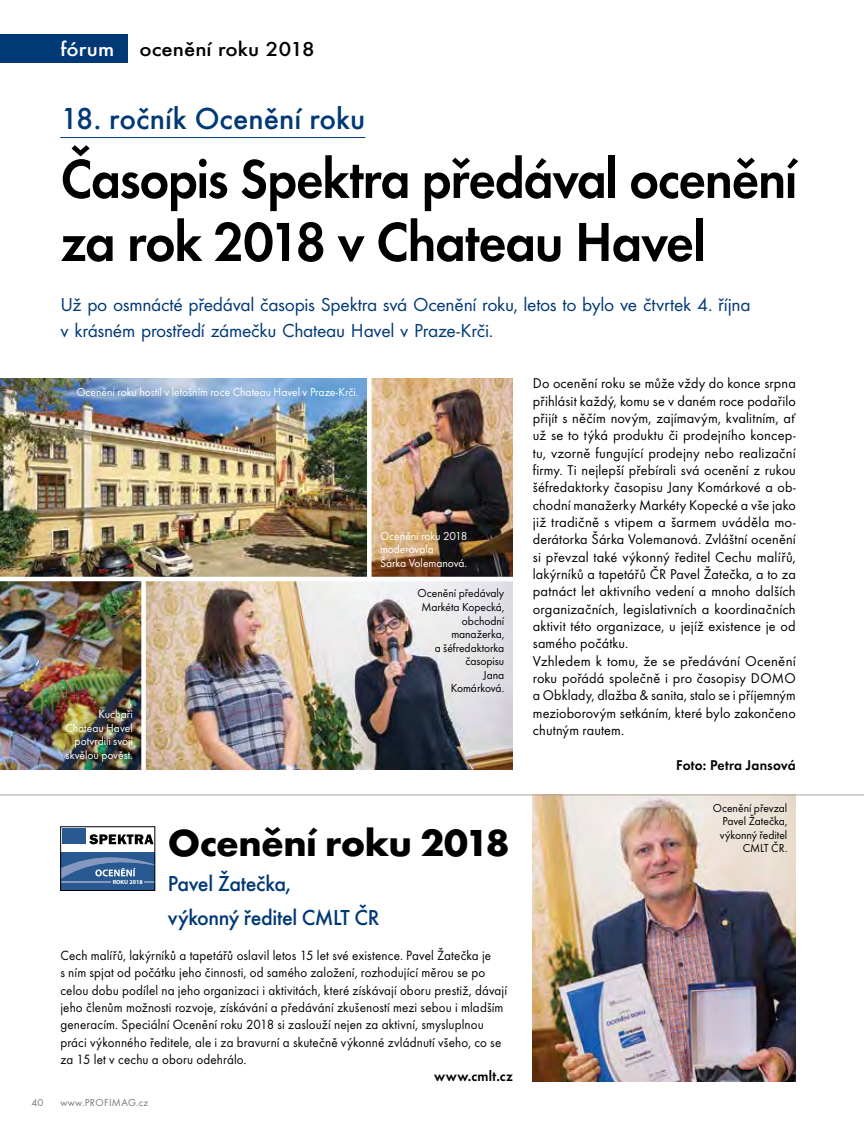
<style>
.page{position:relative;width:864px;height:1136px;background:#fff}
.page>*{position:absolute;margin:0;border:0;box-sizing:border-box;transform-origin:0 0}
.t1{font:600 57px/63px "Futura TOT";letter-spacing:-.025em;color:#000;scale:.93 1}
.t2{font:700 39px "Futura TOT";letter-spacing:-.015em;color:#000}
.t3{font:500 31.5px "Futura TOT";color:#003976}
.t4{font:500 22.5px/34.7px "Futura TOT";letter-spacing:-.02em;color:#003976}
.t5{font:500 21px "Futura TOT";color:#000;scale:1.1 1}
.t6{font:19.5px/25.5px "Futura TOT";letter-spacing:-.015em;color:#003976}
.t7{font:14.7px/17.2px "Futura TOT";letter-spacing:.01em;color:#000}
.t8{font:600 14.7px "Futura TOT";letter-spacing:.015em;color:#000;scale:.95 1}
.t9{font:13.95px/17.2px "Futura TOT";letter-spacing:.01em;color:#000;scale:.94 1}
.t10{font:12px/13.5px "Futura TOT";letter-spacing:-.005em;color:#fff}
.t11{font:12px/13.5px "Futura TOT";letter-spacing:-.005em;color:#000;text-align:right}
.t12{font:10.5px "Futura TOT";letter-spacing:.02em;color:#77787b}
.t13{font:700 6px "Myriad Pro";color:#fff}
.s1{color:#fff}
</style>
<div class="page">
<img style="left:532px;top:795px;width:263px;height:286px">
<div style="left:0;top:34px;width:128px;height:29px;background:#003976"></div>
<hr style="left:60px;top:137px;width:305px;height:1px;background:#003976">
<div style="left:61px;top:851px;width:94px;height:39px;background:#285990"></div>
<svg style="left:89px;top:834px;width:64px;height:10px"></svg>
<div style="left:62px;top:828px;width:24px;height:16px;background:#285990"></div>
<svg style="left:62px;top:857px;width:91px;height:26px"></svg>
<div style="left:60px;top:826px;width:95px;height:64px;border:1px solid #000"></div>
<hr style="left:0;top:794px;width:863px;height:1px;background:#aca39b">
<img style="left:0;top:378px;width:512px;height:391px">
<div style="left:0;top:576px;width:520px;height:5px;background:#fff"></div>
<hr style="left:367px;top:371px;width:4px;height:208px;background:#fff">
<div style="left:141px;top:579px;width:5px;height:200px;background:#fff"></div>
<h3 class="t5" style="left:60px;top:37px;width:233px"><span class="s1">fórum</span> ocenění roku 2018</h3>
<h3 class="t3" style="left:60px;top:100px;width:306px">18. ročník Ocenění roku</h3>
<h1 class="t1" style="left:60px;top:147px;width:793px">Časopis Spektra předával ocenění za rok 2018 v Chateau Havel</h1>
<h3 class="t6" style="left:60px;top:291px;width:691px">Už po osmnácté předával časopis Spektra svá Ocenění roku, letos to bylo ve čtvrtek 4. října v krásném prostředí zámečku Chateau Havel v Praze-Krči.</h3>
<p class="t7" style="left:532px;top:375px;width:264px">Do ocenění roku se může vždy do konce srpna přihlásit každý, komu se v daném roce podařilo přijít s něčím novým, zajímavým, kvalitním, ať už se to týká produktu či prodejního koncep&shy;tu, vzorně fungující prodejny nebo realizační firmy. Ti nejlepší přebírali svá ocenění z rukou šéfredaktorky časopisu Jany Komárkové a ob&shy;chodní manažerky Markéty Kopecké a vše jako již tradičně s vtipem a šarmem uváděla mo&shy;derátorka Šárka Volemanová. Zvláštní ocenění si převzal také výkonný ředitel Cechu malířů, lakýrníků a tapetářů ČR Pavel Žatečka, a to za patnáct let aktivního vedení a mnoho dalších organizačních, legislativních a koordinačních aktivit této organizace, u jejíž existence je od samého počátku.<br>Vzhledem k tomu, že se předávání Ocenění roku pořádá společně i pro časopisy DOMO a Obklady, dlažba &amp; sanita, stalo se i příjemným mezioborovým setkáním, které bylo zakončeno chutným rautem.</p>
<p class="t8" style="left:676px;top:755px;width:127px">Foto: Petra Jansová</p>
<p class="t10" style="left:76px;top:385px;width:283px">Ocenění roku hostil v letošním roce Chateau Havel v Praze-Krči.</p>
<p class="t10" style="left:380px;top:529px;width:89px">Ocenění roku 2018 moderovala<br>Šárka Volemanová.</p>
<p class="t11" style="left:417px;top:586px;width:88px">Ocenění předávaly<br>Markéta Kopecká, obchodní manažerka,<br>a šéfredaktorka časopisu<br>Jana<br>Komárková.</p>
<p class="t10" style="left:65px;top:707px;width:69px;text-align:right">Kuchaři<br>Chateau Havel potvrdili svoji skvělou pověst.</p>
<h2 class="t2" style="left:168px;top:818px;width:343px">Ocenění roku 2018</h2>
<h3 class="t4" style="left:168px;top:865px;width:213px">Pavel Žatečka,<br>výkonný ředitel CMLT ČR</h3>
<p class="t9" style="left:60px;top:946px;width:476px">Cech malířů, lakýrníků a tapetářů oslavil letos 15 let své existence. Pavel Žatečka je<br>s ním spjat od počátku jeho činnosti, od samého založení, rozhodující měrou se po celou dobu podílel na jeho organizaci i aktivitách, které získávají oboru prestiž, dávají jeho členům možnosti rozvoje, získávání a předávání zkušeností mezi sebou i mladším generacím. Speciální Ocenění roku 2018 si zaslouží nejen za aktivní, smysluplnou práci výkonného ředitele, ale i za bravurní a skutečně výkonné zvládnutí všeho, co se za 15 let v cechu a oboru odehrálo.</p>
<p class="t8" style="left:434px;top:1067px;width:84px">www.cmlt.cz</p>
<p class="t13" style="left:113px;top:878px;width:32px">ROKU 2018</p>
<p class="t12" style="left:31px;top:1096px;width:14px">40</p>
<p class="t12" style="left:60px;top:1096px;width:89px">www.PROFIMAG.cz</p>
<p class="t11" style="left:712px;top:801px;width:76px">Ocenění převzal<br>Pavel Žatečka, výkonný ředitel<br>CMLT ČR.</p>
</div>
